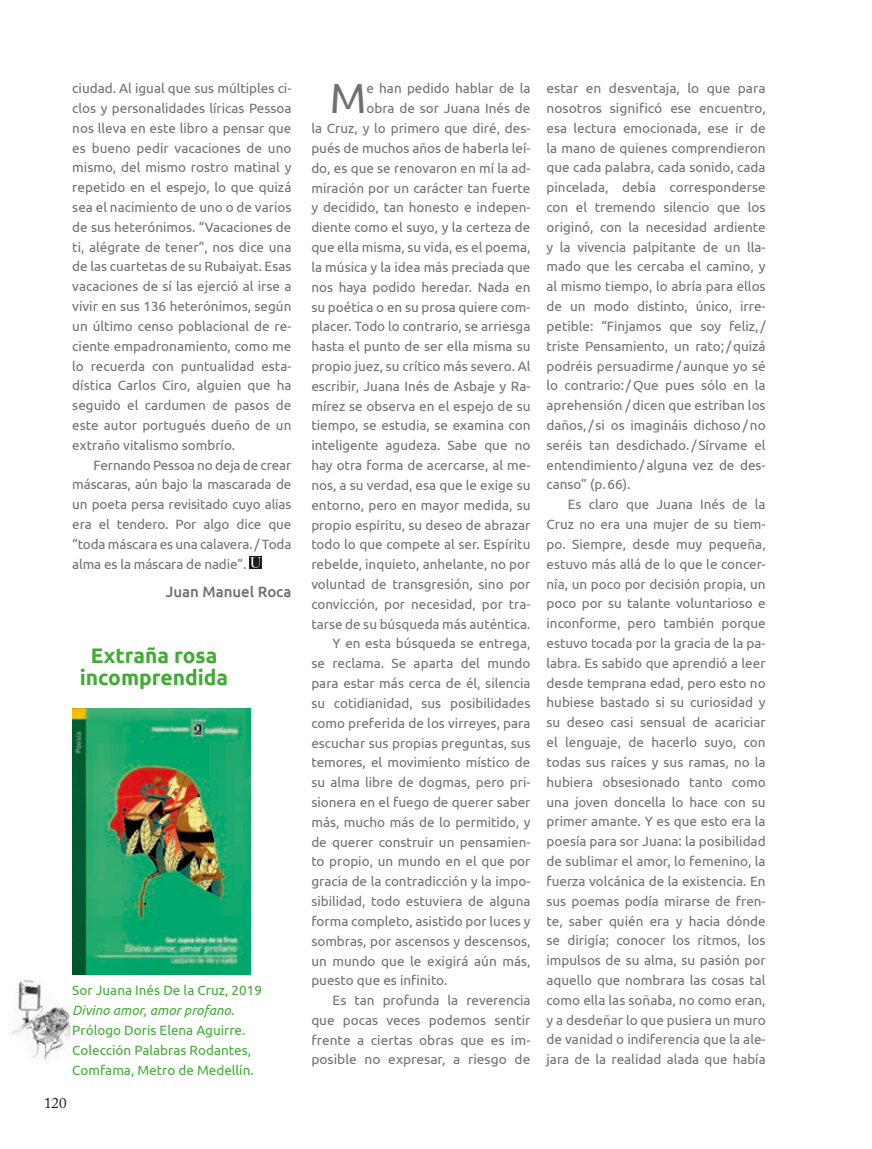
<style>
.page{position:relative;width:872px;height:1149px;background:#fff}
.page>*{position:absolute;margin:0;border:0;box-sizing:border-box;transform-origin:0 0}
.t1{font:42px "Ubuntu";color:#70706f}
.t2{font:700 21px/22.5px "Ubuntu";color:#41ab35;text-align:center}
.t3{font:500 15px "Ubuntu";color:#70706f}
.t4{font:15px "Adobe Caslon Pro";color:#1d1d1b}
.t5{font:13.5px/19.8px "Ubuntu";color:#70706f;text-align:justify}
.t6{font:13.5px/19.8px "Ubuntu";color:#41ab35}
.s1{font-style:italic}
</style>
<div class="page">
<img style="left:72px;top:708px;width:179px;height:266px">
<img style="left:12px;top:980px;width:61px;height:81px">
<div style="left:249px;top:556px;width:13px;height:12px;background:#1d1d1b"></div>
<svg style="left:250px;top:557px;width:11px;height:10px"></svg>
<p class="t5" style="left:72px;top:78px;width:221px">ciudad. Al igual que sus múltiples ci&shy;clos y personalidades líricas Pessoa nos lleva en este libro a pensar que es bueno pedir vacaciones de uno mismo, del mismo rostro matinal y repetido en el espejo, lo que quizá sea el nacimiento de uno o de varios de sus heterónimos. “Vacaciones de ti, alégrate de tener”, nos dice una de las cuartetas de su Rubaiyat. Esas vacaciones de sí las ejerció al irse a vivir en sus 136 heterónimos, según un último censo poblacional de re&shy;ciente empadronamiento, como me lo recuerda con puntualidad esta&shy;dística Carlos Ciro, alguien que ha seguido el cardumen de pasos de este autor portugués dueño de un extraño vitalismo sombrío.</p>
<p class="t5" style="left:72px;top:454px;width:221px;text-indent:21px">Fernando Pessoa no deja de crear máscaras, aún bajo la mascarada de un poeta persa revisitado cuyo alias era el tendero. Por algo dice que “toda máscara es una calavera. / Toda alma es la máscara de nadie”.</p>
<p class="t3" style="left:166px;top:582px;width:127px">Juan Manuel Roca</p>
<h2 class="t2" style="left:80px;top:643px;width:150px">Extraña rosa incomprendida</h2>
<p class="t6" style="left:72px;top:979px;width:191px">Sor Juana Inés De la Cruz, 2019<br><span class="s1">Divino amor, amor profano</span>.<br>Prólogo Doris Elena Aguirre.<br>Colección Palabras Rodantes,<br>Comfama, Metro de Medellín.</p>
<p class="t4" style="left:44px;top:1093px;width:24px">120</p>
<h1 class="t1" style="left:330px;top:73px;width:38px">M</h1>
<p class="t5" style="left:366px;top:78px;width:165px">e han pedido hablar de la</p>
<p class="t5" style="left:366px;top:98px;width:165px">obra de sor Juana Inés de</p>
<p class="t5" style="left:311px;top:118px;width:221px">la Cruz, y lo primero que diré, des-</p>
<p class="t5" style="left:311px;top:138px;width:221px">pués de muchos años de haberla leí-</p>
<p class="t5" style="left:311px;top:157px;width:220px">do, es que se renovaron en mí la ad-</p>
<p class="t5" style="left:311px;top:177px;width:221px">miración por un carácter tan fuerte</p>
<p class="t5" style="left:311px;top:197px;width:221px">y decidido, tan honesto e indepen-</p>
<p class="t5" style="left:311px;top:217px;width:221px">diente como el suyo, y la certeza de</p>
<p class="t5" style="left:311px;top:237px;width:221px">que ella misma, su vida, es el poema,</p>
<p class="t5" style="left:311px;top:257px;width:221px">la música y la idea más preciada que</p>
<p class="t5" style="left:311px;top:276px;width:221px">nos haya podido heredar. Nada en</p>
<p class="t5" style="left:311px;top:296px;width:221px">su poética o en su prosa quiere com-</p>
<p class="t5" style="left:311px;top:316px;width:221px">placer. Todo lo contrario, se arriesga</p>
<p class="t5" style="left:311px;top:336px;width:221px">hasta el punto de ser ella misma su</p>
<p class="t5" style="left:311px;top:356px;width:221px">propio juez, su crítico más severo. Al</p>
<p class="t5" style="left:311px;top:375px;width:221px">escribir, Juana Inés de Asbaje y Ra-</p>
<p class="t5" style="left:311px;top:395px;width:221px">mírez se observa en el espejo de su</p>
<p class="t5" style="left:311px;top:415px;width:221px">tiempo, se estudia, se examina con</p>
<p class="t5" style="left:311px;top:435px;width:221px">inteligente agudeza. Sabe que no</p>
<p class="t5" style="left:311px;top:455px;width:221px">hay otra forma de acercarse, al me-</p>
<p class="t5" style="left:311px;top:474px;width:221px">nos, a su verdad, esa que le exige su</p>
<p class="t5" style="left:311px;top:494px;width:221px">entorno, pero en mayor medida, su</p>
<p class="t5" style="left:311px;top:514px;width:221px">propio espíritu, su deseo de abrazar</p>
<p class="t5" style="left:311px;top:534px;width:221px">todo lo que compete al ser. Espíritu</p>
<p class="t5" style="left:311px;top:554px;width:221px">rebelde, inquieto, anhelante, no por</p>
<p class="t5" style="left:311px;top:573px;width:221px">voluntad de transgresión, sino por</p>
<p class="t5" style="left:311px;top:593px;width:221px">convicción, por necesidad, por tra-</p>
<p class="t5" style="left:311px;top:613px;width:221px">tarse de su búsqueda más auténtica.</p>
<p class="t5" style="left:333px;top:633px;width:199px">Y en esta búsqueda se entrega,</p>
<p class="t5" style="left:311px;top:653px;width:220px">se reclama. Se aparta del mundo</p>
<p class="t5" style="left:311px;top:672px;width:221px">para estar más cerca de él, silencia</p>
<p class="t5" style="left:311px;top:692px;width:221px">su cotidianidad, sus posibilidades</p>
<p class="t5" style="left:311px;top:712px;width:221px">como preferida de los virreyes, para</p>
<p class="t5" style="left:311px;top:732px;width:221px">escuchar sus propias preguntas, sus</p>
<p class="t5" style="left:311px;top:752px;width:221px">temores, el movimiento místico de</p>
<p class="t5" style="left:311px;top:771px;width:221px">su alma libre de dogmas, pero pri-</p>
<p class="t5" style="left:311px;top:791px;width:221px">sionera en el fuego de querer saber</p>
<p class="t5" style="left:311px;top:811px;width:221px">más, mucho más de lo permitido, y</p>
<p class="t5" style="left:311px;top:831px;width:221px">de querer construir un pensamien-</p>
<p class="t5" style="left:311px;top:851px;width:221px">to propio, un mundo en el que por</p>
<p class="t5" style="left:311px;top:870px;width:220px">gracia de la contradicción y la impo-</p>
<p class="t5" style="left:311px;top:890px;width:221px">sibilidad, todo estuviera de alguna</p>
<p class="t5" style="left:311px;top:910px;width:221px">forma completo, asistido por luces y</p>
<p class="t5" style="left:311px;top:930px;width:221px">sombras, por ascensos y descensos,</p>
<p class="t5" style="left:311px;top:950px;width:221px">un mundo que le exigirá aún más,</p>
<p class="t5" style="left:311px;top:969px;width:138px">puesto que es infinito.</p>
<p class="t5" style="left:333px;top:989px;width:199px">Es tan profunda la reverencia</p>
<p class="t5" style="left:311px;top:1009px;width:221px">que pocas veces podemos sentir</p>
<p class="t5" style="left:311px;top:1029px;width:221px">frente a ciertas obras que es im-</p>
<p class="t5" style="left:311px;top:1048px;width:220px">posible no expresar, a riesgo de</p>
<p class="t5" style="left:546px;top:78px;width:221px">estar en desventaja, lo que para nosotros significó ese encuentro, esa lectura emocionada, ese ir de la mano de quienes comprendieron que cada palabra, cada sonido, cada pincelada, debía corresponderse con el tremendo silencio que los originó, con la necesidad ardiente y la vivencia palpitante de un lla&shy;mado que les cercaba el camino, y al mismo tiempo, lo abría para ellos de un modo distinto, único, irre&shy;petible: “Finjamos que soy feliz, / triste Pensamiento, un rato; / quizá podréis persuadirme / aunque yo sé lo contrario: / Que pues sólo en la aprehensión / dicen que estriban los daños, / si os imagináis dichoso / no seréis tan desdichado. / Sírvame el entendimiento / alguna vez de des&shy;canso” (p. 66).</p>
<p class="t5" style="left:546px;top:494px;width:221px;text-indent:21px">Es claro que Juana Inés de la Cruz no era una mujer de su tiem&shy;po. Siempre, desde muy pequeña, estuvo más allá de lo que le concer&shy;nía, un poco por decisión propia, un poco por su talante voluntarioso e inconforme, pero también porque estuvo tocada por la gracia de la pa&shy;labra. Es sabido que aprendió a leer desde temprana edad, pero esto no hubiese bastado si su curiosidad y su deseo casi sensual de acariciar el lenguaje, de hacerlo suyo, con todas sus raíces y sus ramas, no la hubiera obsesionado tanto como una joven doncella lo hace con su primer amante. Y es que esto era la poesía para sor Juana: la posibilidad de sublimar el amor, lo femenino, la fuerza volcánica de la existencia. En sus poemas podía mirarse de fren&shy;te, saber quién era y hacia dónde se dirigía; conocer los ritmos, los impulsos de su alma, su pasión por aquello que nombrara las cosas tal como ella las soñaba, no como eran, y a desdeñar lo que pusiera un muro de vanidad o indiferencia que la ale&shy;jara de la realidad alada que había</p>
</div>
